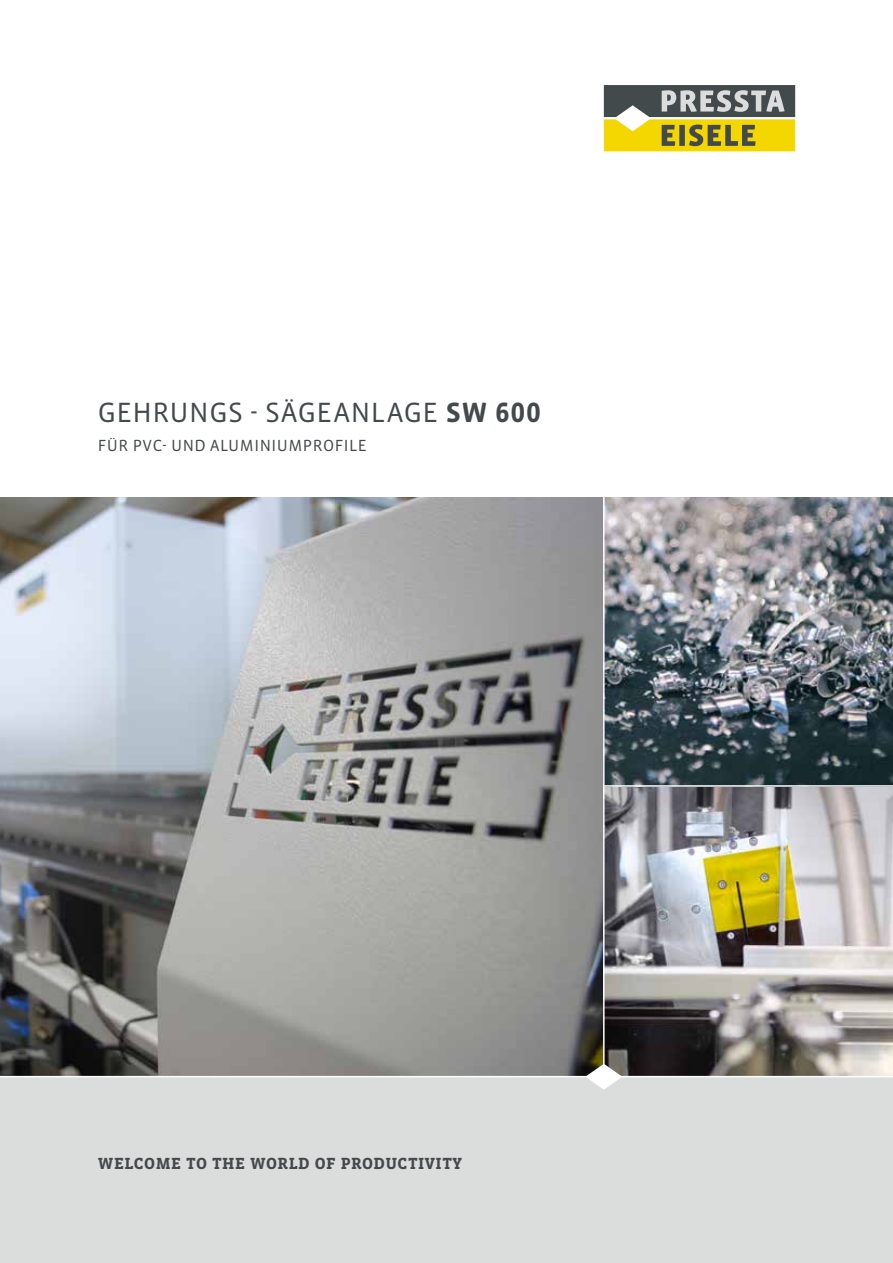
<style>
.page{position:relative;width:893px;height:1263px;background:#fff}
.page>*{position:absolute;margin:0;border:0;box-sizing:border-box;transform-origin:0 0}
.t1{font:28.5px "Vista Sans OTCE";letter-spacing:.015em;color:#434a4b}
.t2{font:700 16.5px "Vista Slab OTCE";letter-spacing:.03em;color:#434a4b}
.t3{font:16.5px "Vista Sans OTCE";letter-spacing:.03em;color:#434a4b}
.s1{font-weight:700}
</style>
<div class="page">
<img style="left:0;top:497px;width:893px;height:579px">
<div style="left:0;top:1077px;width:893px;height:186px;background:#dbdcdc"></div>
<hr style="left:604px;top:785px;width:289px;height:2px;background:#fff">
<svg style="left:585px;top:1064px;width:37px;height:26px"></svg>
<svg style="left:604px;top:85px;width:191px;height:66px;background:#a39b4b"></svg>
<hr style="left:603px;top:491px;width:2px;height:585px;background:#fff">
<h1 class="t1" style="left:98px;top:396px;width:444px">GEHRUNGS - SÄGEANLAGE <span class="s1">SW 600</span></h1>
<p class="t3" style="left:98px;top:436px;width:271px">FÜR PVC- UND ALUMINIUMPROFILE</p>
<p class="t2" style="left:98px;top:1154px;width:366px">WELCOME TO THE WORLD OF PRODUCTIVITY</p>
</div>
